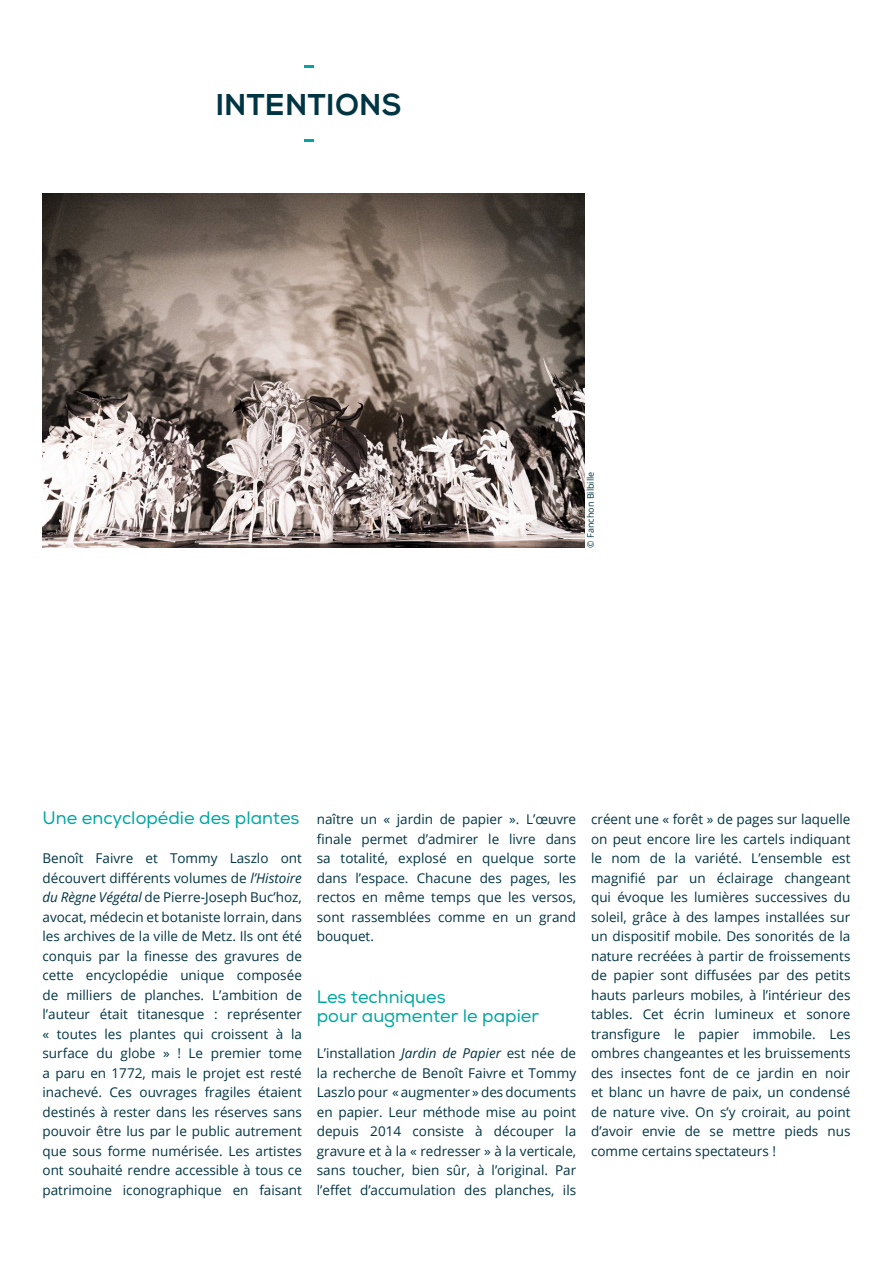
<style>
.page{position:relative;width:893px;height:1263px;background:#fff}
.page>*{position:absolute;margin:0;border:0;box-sizing:border-box;transform-origin:0 0}
.t1{font:700 30px "Nexa";letter-spacing:.02em;color:#003544}
.t2{font:18px/19.5px "Nexa";color:#00a7a0}
.t3{font:13.5px/19.5px "Open Sans";color:#003443;text-align:justify}
.t4{font:13.5px/19.5px "Open Sans";color:#003544;text-align:justify}
.t5{font:9px "Open Sans";color:#003544}
.s1{font-style:italic}
</style>
<div class="page">
<svg style="left:305px;top:65px;width:9px;height:3px"></svg>
<svg style="left:305px;top:139px;width:9px;height:3px"></svg>
<img style="left:43px;top:193px;width:542px;height:354px">
<h1 class="t1" style="left:217px;top:87px;width:187px">INTENTIONS</h1>
<p class="t5" style="left:584px;top:547px;width:77px;rotate:-90deg">© Fanchon Bilbille</p>
<h2 class="t2" style="left:43px;top:809px;width:259px">Une encyclopédie des plantes</h2>
<p class="t4" style="left:43px;top:848px;width:261px">Benoît Faivre et Tommy Laszlo ont découvert différents volumes de <span class="s1">l’Histoire du Règne Végétal</span> de Pierre-Joseph Buc’hoz, avocat, médecin et botaniste lorrain, dans les archives de la ville de Metz. Ils ont été conquis par la finesse des gravures de cette encyclopédie unique composée de milliers de planches. L’ambition de l’auteur était titanesque : représenter « toutes les plantes qui croissent à la surface du globe » ! Le premier tome a paru en 1772, mais le projet est resté inachevé. Ces ouvrages fragiles étaient destinés à rester dans les réserves sans pouvoir être lus par le public autrement que sous forme numérisée. Les artistes ont souhaité rendre accessible à tous ce patrimoine iconographique en faisant</p>
<p class="t4" style="left:317px;top:809px;width:261px">naître un « jardin de papier ». L’œuvre finale permet d’admirer le livre dans sa totalité, explosé en quelque sorte dans l’espace. Chacune des pages, les rectos en même temps que les versos, sont rassemblées comme en un grand bouquet.</p>
<h2 class="t2" style="left:317px;top:987px;width:224px">Les techniques<br>pour augmenter le papier</h2>
<p class="t3" style="left:317px;top:1043px;width:261px">L’installation <span class="s1">Jardin de Papier</span> est née de la recherche de Benoît Faivre et Tommy Laszlo pour « augmenter » des documents en papier. Leur méthode mise au point depuis 2014 consiste à découper la gravure et à la « redresser » à la verticale, sans toucher, bien sûr, à l’original. Par l’effet d’accumulation des planches, ils</p>
<p class="t3" style="left:591px;top:809px;width:261px">créent une « forêt » de pages sur laquelle on peut encore lire les cartels indiquant le nom de la variété. L’ensemble est magnifié par un éclairage changeant qui évoque les lumières successives du soleil, grâce à des lampes installées sur un dispositif mobile. Des sonorités de la nature recréées à partir de froissements de papier sont diffusées par des petits hauts parleurs mobiles, à l’intérieur des tables. Cet écrin lumineux et sonore transfigure le papier immobile. Les ombres changeantes et les bruissements des insectes font de ce jardin en noir et blanc un havre de paix, un condensé de nature vive. On s’y croirait, au point d’avoir envie de se mettre pieds nus comme certains spectateurs !</p>
</div>
